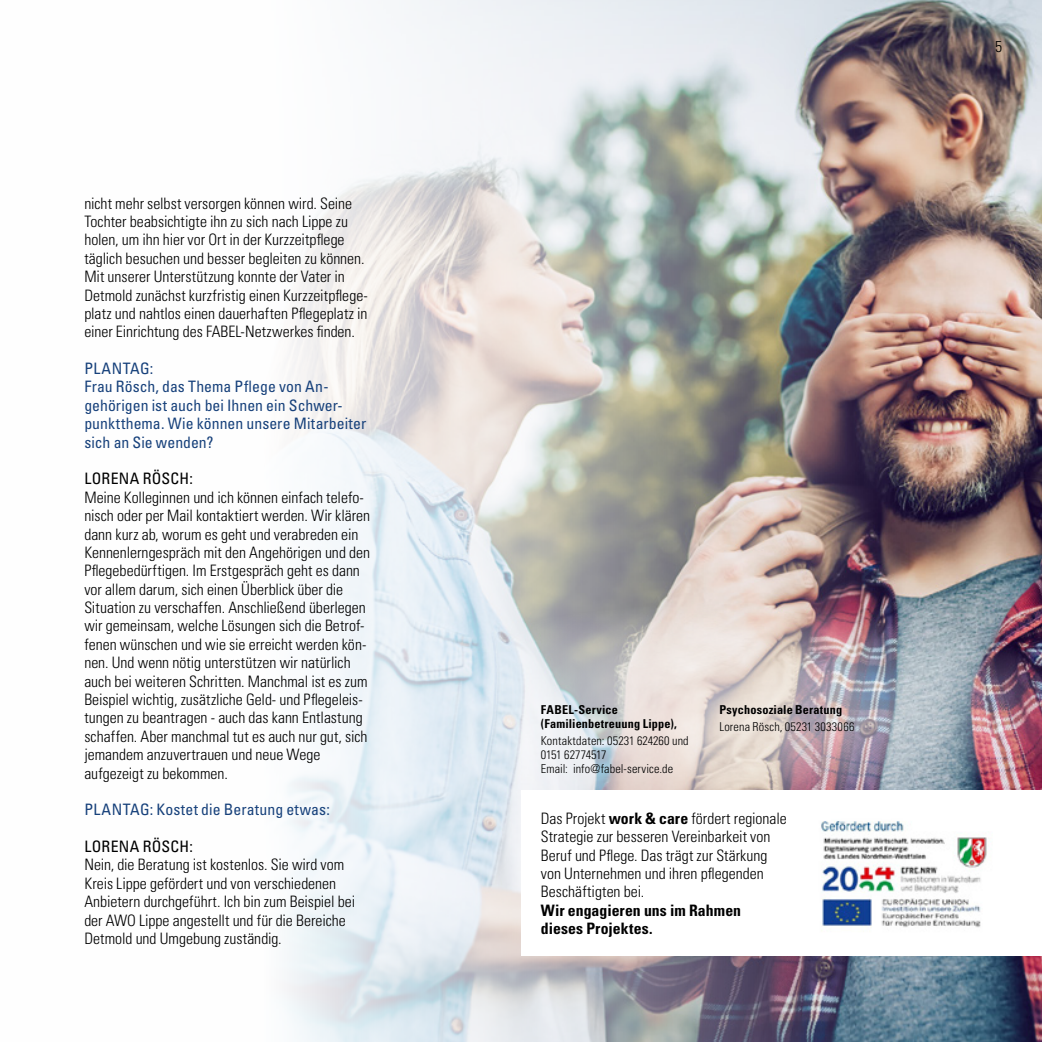
<style>
.page{position:relative;width:1042px;height:1042px;background:#fff}
.page>*{position:absolute;margin:0;border:0;box-sizing:border-box;transform-origin:0 0}
.t1{font:300 condensed 15.75px/18.4px "Univers";color:#000}
.t2{font:condensed 15.75px/18.4px "Univers";letter-spacing:.005em;color:#17417b}
.t3{font:700 condensed 15.75px/18.4px "Univers";letter-spacing:.005em;color:#000}
.t4{font:condensed 15.75px "Univers";letter-spacing:.02em;color:#000}
.t5{font:300 condensed 12.25px/14px "Univers";letter-spacing:.01em;color:#000}
.t6{font:700 condensed 12.25px/14px "Univers";letter-spacing:.015em;color:#000}
.s1{font-weight:700}
</style>
<div class="page">
<img style="left:287px;top:0;width:755px;height:1042px">
<img style="left:354px;top:603px;width:688px;height:215px">
<div style="left:521px;top:790px;width:521px;height:165px;background:#fff"></div>
<img style="left:821px;top:821px;width:166px;height:107px">
<p class="t1" style="left:84px;top:194px;width:285px">nicht mehr selbst versorgen können wird. Seine Tochter beabsichtigte ihn zu sich nach Lippe zu holen, um ihn hier vor Ort in der Kurzzeitpflege täglich besuchen und besser begleiten zu können.<br>Mit unserer Unterstützung konnte der Vater in Detmold zunächst kurzfristig einen Kurzzeitpflege&shy;platz und nahtlos einen dauerhaften Pflegeplatz in einer Einrichtung des FABEL-Netzwerkes finden.</p>
<p class="t2" style="left:84px;top:359px;width:283px">PLANTAG:<br>Frau Rösch, das Thema Pflege von An&shy;gehörigen ist auch bei Ihnen ein Schwer&shy;punktthema. Wie können unsere Mitarbeiter sich an Sie wenden?</p>
<p class="t4" style="left:84px;top:469px;width:110px">LORENA RÖSCH:</p>
<p class="t1" style="left:84px;top:488px;width:287px">Meine Kolleginnen und ich können einfach telefo&shy;nisch oder per Mail kontaktiert werden. Wir klären dann kurz ab, worum es geht und verabreden ein Kennenlerngespräch mit den Angehörigen und den Pflegebedürftigen. Im Erstgespräch geht es dann vor allem darum, sich einen Überblick über die Situation zu verschaffen. Anschließend überlegen wir gemeinsam, welche Lösungen sich die Betrof&shy;fenen wünschen und wie sie erreicht werden kön&shy;nen. Und wenn nötig unterstützen wir natürlich auch bei weiteren Schritten. Manchmal ist es zum Beispiel wichtig, zusätzliche Geld- und Pflegeleis&shy;tungen zu beantragen - auch das kann Entlastung schaffen. Aber manchmal tut es auch nur gut, sich jemandem anzuvertrauen und neue Wege aufgezeigt zu bekommen.</p>
<p class="t2" style="left:84px;top:800px;width:247px">PLANTAG: Kostet die Beratung etwas:</p>
<p class="t4" style="left:84px;top:836px;width:110px">LORENA RÖSCH:</p>
<p class="t1" style="left:84px;top:855px;width:272px">Nein, die Beratung ist kostenlos. Sie wird vom Kreis Lippe gefördert und von verschiedenen Anbietern durchgeführt. Ich bin zum Beispiel bei der AWO Lippe angestellt und für die Bereiche Detmold und Umgebung zuständig.</p>
<p class="t1" style="left:995px;top:37px;width:8px">5</p>
<p class="t6" style="left:541px;top:703px;width:137px">FABEL-Service (Familienbetreuung Lippe),</p>
<p class="t5" style="left:541px;top:733px;width:149px">Kontaktdaten: 05231 624260 und<br>0151 62774517<br>Email: info@fabel-service.de</p>
<p class="t6" style="left:719px;top:703px;width:124px">Psychosoziale Beratung</p>
<p class="t5" style="left:719px;top:719px;width:137px">Lorena Rösch, 05231 3033066</p>
<p class="t1" style="left:541px;top:809px;width:247px">Das Projekt <span class="s1">work &amp; care</span> fördert regionale Strategie zur besseren Vereinbarkeit von Beruf und Pflege. Das trägt zur Stärkung von Unternehmen und ihren pflegenden Beschäftigten bei.</p>
<p class="t3" style="left:541px;top:901px;width:202px">Wir engagieren uns im Rahmen dieses Projektes.</p>
</div>
